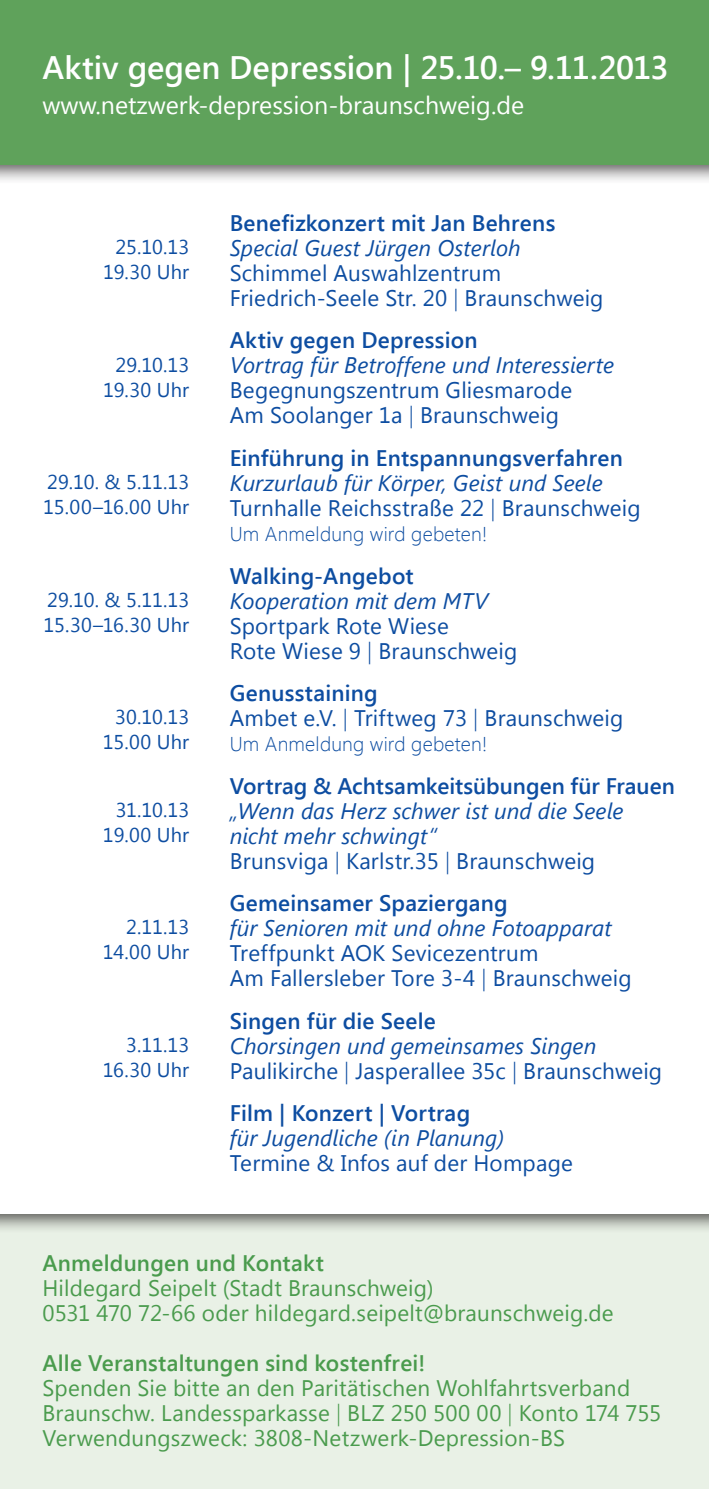
<style>
.page{position:relative;width:709px;height:1489px;background:#fff}
.page>*{position:absolute;margin:0;border:0;box-sizing:border-box;transform-origin:0 0}
.t1{font:600 32.5px "Segoe UI";letter-spacing:-.005em;color:#fff}
.t2{font:25px "Segoe UI";color:#fff}
.t3{font:22.5px/25px "Segoe UI";letter-spacing:.01em;color:#0d4da1}
.t4{font:italic 22.5px "Segoe UI";letter-spacing:.005em;color:#0d4da1}
.t5{font:22.5px "Segoe UI";letter-spacing:.01em;color:#4a9b4d}
.t6{font:600 22.5px "Segoe UI";letter-spacing:.01em;color:#0d4da1}
.t7{font:600 22.5px "Segoe UI";letter-spacing:.01em;color:#4a9b4d}
.t8{font:20px "Segoe UI";letter-spacing:.005em;color:#0d4da1}
.t9{font:300 20px "Segoe UI";letter-spacing:.01em;color:#0d4da1}
.s1{font-weight:300}
</style>
<div class="page">
<div style="left:0;top:266px;width:709px;height:1222px;background:#e9f1e6"></div>
<div style="left:0;top:102px;width:709px;height:1111px;background:#fff"></div>
<div style="left:0;top:0;width:709px;height:185px;background:#231f20;opacity:.75"></div>
<div style="left:0;top:0;width:709px;height:165px;background:#5fa25b"></div>
<p class="t1" style="left:43px;top:45px;width:627px">Aktiv gegen Depression | 25.10.– 9.11.2013</p>
<p class="t2" style="left:43px;top:88px;width:483px">www.netzwerk-depression-braunschweig.de</p>
<p class="t8" style="left:116px;top:233px;width:75px">25.10.13</p>
<p class="t8" style="left:103px;top:258px;width:88px">19.30 Uhr</p>
<p class="t8" style="left:115px;top:350px;width:75px">29.10.13</p>
<p class="t8" style="left:103px;top:375px;width:88px">19.30 Uhr</p>
<p class="t8" style="left:47px;top:468px;width:144px">29.10. &amp; 5.11.13</p>
<p class="t8" style="left:43px;top:493px;width:147px">15.00–16.00 Uhr</p>
<p class="t8" style="left:47px;top:585px;width:144px">29.10. &amp; 5.11.13</p>
<p class="t8" style="left:43px;top:610px;width:147px">15.30–16.30 Uhr</p>
<p class="t8" style="left:115px;top:703px;width:76px">30.10.13</p>
<p class="t8" style="left:103px;top:728px;width:88px">15.00 Uhr</p>
<p class="t8" style="left:116px;top:795px;width:75px">31.10.13</p>
<p class="t8" style="left:103px;top:820px;width:88px">19.00 Uhr</p>
<p class="t8" style="left:126px;top:913px;width:65px">2.11.13</p>
<p class="t8" style="left:103px;top:938px;width:88px">14.00 Uhr</p>
<p class="t8" style="left:126px;top:1030px;width:65px">3.11.13</p>
<p class="t8" style="left:103px;top:1055px;width:88px">16.30 Uhr</p>
<p class="t6" style="left:230px;top:207px;width:327px">Benefizkonzert mit Jan Behrens</p>
<p class="t4" style="left:230px;top:232px;width:292px">Special Guest Jürgen Osterloh</p>
<p class="t3" style="left:230px;top:259px;width:375px">Schimmel Auswahlzentrum<br>Friedrich-Seele Str. 20 <span class="s1">|</span> Braunschweig</p>
<p class="t6" style="left:230px;top:325px;width:249px">Aktiv gegen Depression</p>
<p class="t4" style="left:230px;top:350px;width:386px">Vortrag für Betroffene und Interessierte</p>
<p class="t3" style="left:230px;top:377px;width:344px">Begegnungszentrum Gliesmarode</p>
<p class="t3" style="left:230px;top:402px;width:331px">Am Soolanger 1a <span class="s1">|</span> Braunschweig</p>
<p class="t6" style="left:230px;top:442px;width:395px">Einführung in Entspannungsverfahren</p>
<p class="t4" style="left:230px;top:467px;width:374px">Kurzurlaub für Körper, Geist und Seele</p>
<p class="t3" style="left:230px;top:494px;width:412px">Turnhalle Reichsstraße 22 <span class="s1">|</span> Braunschweig</p>
<p class="t9" style="left:230px;top:520px;width:259px">Um Anmeldung wird gebeten!</p>
<p class="t6" style="left:230px;top:560px;width:185px">Walking-Angebot</p>
<p class="t4" style="left:230px;top:585px;width:260px">Kooperation mit dem MTV</p>
<p class="t3" style="left:230px;top:612px;width:221px">Sportpark Rote Wiese</p>
<p class="t3" style="left:230px;top:637px;width:289px">Rote Wiese 9 <span class="s1">|</span> Braunschweig</p>
<p class="t6" style="left:230px;top:677px;width:150px">Genusstaining</p>
<p class="t3" style="left:230px;top:704px;width:395px">Ambet e.V. <span class="s1">|</span> Triftweg 73 <span class="s1">|</span> Braunschweig</p>
<p class="t9" style="left:230px;top:730px;width:259px">Um Anmeldung wird gebeten!</p>
<p class="t6" style="left:230px;top:770px;width:446px">Vortrag &amp; Achtsamkeitsübungen für Frauen</p>
<p class="t4" style="left:230px;top:795px;width:395px">„Wenn das Herz schwer ist und die Seele</p>
<p class="t4" style="left:230px;top:820px;width:208px">nicht mehr schwingt“</p>
<p class="t3" style="left:230px;top:847px;width:367px">Brunsviga <span class="s1">|</span> Karlstr.35 <span class="s1">|</span> Braunschweig</p>
<p class="t6" style="left:230px;top:887px;width:279px">Gemeinsamer Spaziergang</p>
<p class="t4" style="left:230px;top:912px;width:383px">für Senioren mit und ohne Fotoapparat</p>
<p class="t3" style="left:230px;top:939px;width:310px">Treffpunkt AOK Sevicezentrum</p>
<p class="t3" style="left:230px;top:964px;width:403px">Am Fallersleber Tore 3-4 <span class="s1">|</span> Braunschweig</p>
<p class="t6" style="left:230px;top:1005px;width:208px">Singen für die Seele</p>
<p class="t4" style="left:230px;top:1030px;width:368px">Chorsingen und gemeinsames Singen</p>
<p class="t3" style="left:230px;top:1057px;width:434px">Paulikirche <span class="s1">|</span> Jasperallee 35c <span class="s1">|</span> Braunschweig</p>
<p class="t6" style="left:230px;top:1097px;width:242px">Film | Konzert | Vortrag</p>
<p class="t4" style="left:230px;top:1122px;width:276px">für Jugendliche (in Planung)</p>
<p class="t3" style="left:230px;top:1149px;width:345px">Termine &amp; Infos auf der Hompage</p>
<p class="t7" style="left:43px;top:1247px;width:283px">Anmeldungen und Kontakt</p>
<p class="t5" style="left:43px;top:1272px;width:392px">Hildegard Seipelt (Stadt Braunschweig)</p>
<p class="t5" style="left:43px;top:1297px;width:572px">0531 470 72-66 oder hildegard.seipelt@braunschweig.de</p>
<p class="t7" style="left:43px;top:1347px;width:384px">Alle Veranstaltungen sind kostenfrei!</p>
<p class="t5" style="left:43px;top:1372px;width:589px">Spenden Sie bitte an den Paritätischen Wohlfahrtsverband</p>
<p class="t5" style="left:43px;top:1397px;width:620px">Braunschw. Landessparkasse <span class="s1">|</span> BLZ 250 500 00 <span class="s1">|</span> Konto 174 755</p>
<p class="t5" style="left:43px;top:1422px;width:524px">Verwendungszweck: 3808-Netzwerk-Depression-BS</p>
</div>
